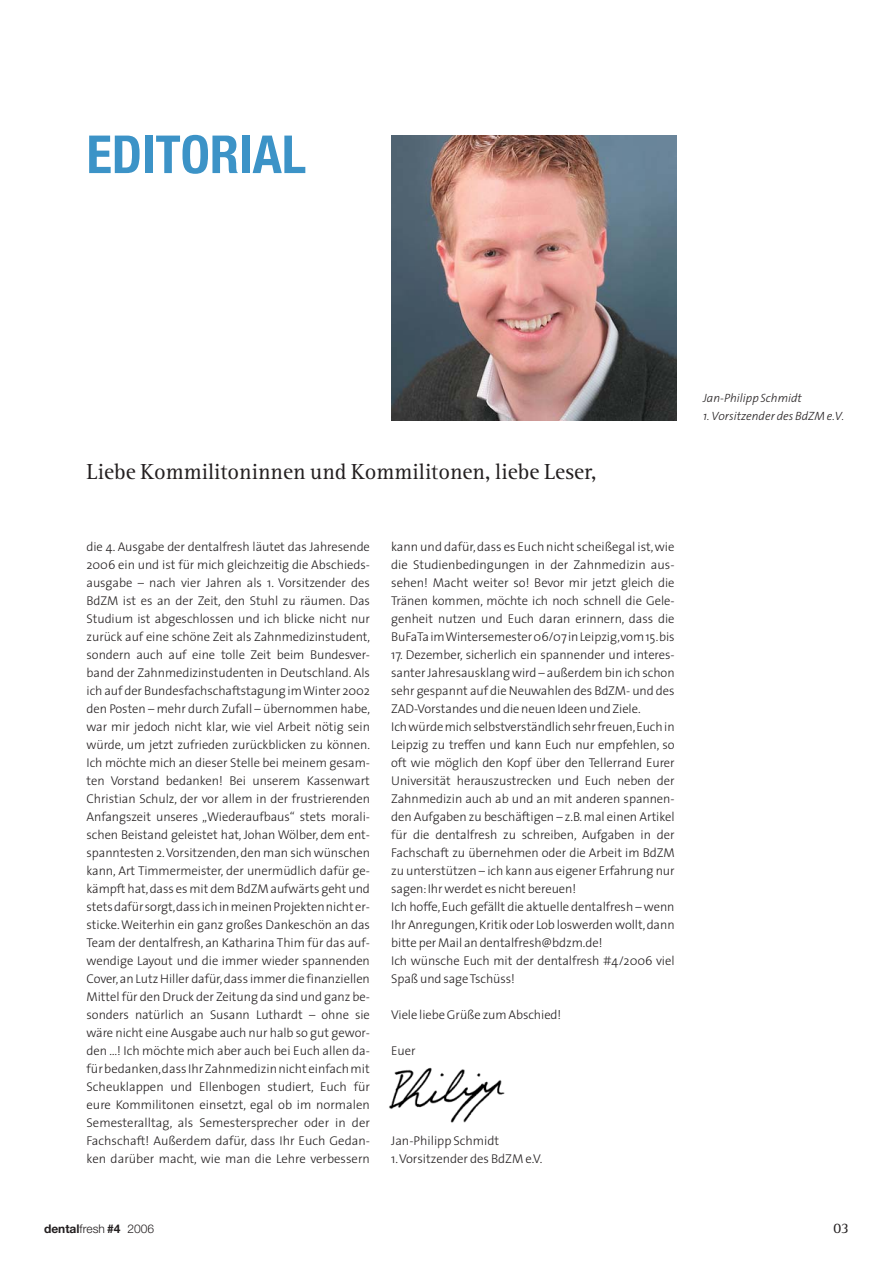
<style>
.page{position:relative;width:893px;height:1263px;background:#fff}
.page>*{position:absolute;margin:0;border:0;box-sizing:border-box;transform-origin:0 0}
.t1{font:700 condensed 52.5px "Helvetica Neue";color:#3c93c7}
.t2{font:22.5px "Rotis Serif";color:#231f20}
.t3{font:15px "Rotis Serif";color:#231f20}
.t4{font:300 12.75px/18px "The Sans";letter-spacing:-.005em;color:#231f20;text-align:justify}
.t5{font:italic 300 12px "The Sans";color:#231f20}
.t6{font:300 12px "Helvetica Neue";color:#231f20}
.s1{font-weight:700}
</style>
<div class="page">
<img style="left:392px;top:135px;width:284px;height:285px">
<img style="left:389px;top:1067px;width:115px;height:56px">
<h1 class="t1" style="left:87px;top:136px;width:221px">EDITORIAL</h1>
<h2 class="t2" style="left:87px;top:463px;width:512px">Liebe Kommilitoninnen und Kommilitonen, liebe Leser,</h2>
<p class="t4" style="left:87px;top:539px;width:285px">die 4. Ausgabe der dentalfresh läutet das Jahresende 2006 ein und ist für mich gleichzeitig die Abschieds&shy;ausgabe – nach vier Jahren als 1. Vorsitzender des BdZM ist es an der Zeit, den Stuhl zu räumen. Das Studium ist abgeschlossen und ich blicke nicht nur zurück auf eine schöne Zeit als Zahnmedizinstudent, sondern auch auf eine tolle Zeit beim Bundesver&shy;band der Zahnmedizinstudenten in Deutschland. Als ich auf der Bundesfachschaftstagung im Winter 2002 den Posten – mehr durch Zufall – übernommen habe, war mir jedoch nicht klar, wie viel Arbeit nötig sein würde, um jetzt zufrieden zurückblicken zu können.<br>Ich möchte mich an dieser Stelle bei meinem gesam&shy;ten Vorstand bedanken! Bei unserem Kassenwart Christian Schulz, der vor allem in der frustrierenden Anfangszeit unseres „Wiederaufbaus“ stets morali&shy;schen Beistand geleistet hat, Johan Wölber, dem ent&shy;spanntesten 2.Vorsitzenden, den man sich wünschen kann, Art Timmermeister, der unermüdlich dafür ge&shy;kämpft hat,dass es mit dem BdZM aufwärts geht und stets dafür sorgt,dass ich in meinen Projekten nicht er&shy;sticke. Weiterhin ein ganz großes Dankeschön an das Team der dentalfresh, an Katharina Thim für das auf&shy;wendige Layout und die immer wieder spannenden Cover,an Lutz Hiller dafür,dass immer die finanziellen Mittel für den Druck der Zeitung da sind und ganz be&shy;sonders natürlich an Susann Luthardt – ohne sie wäre nicht eine Ausgabe auch nur halb so gut gewor&shy;den …! Ich möchte mich aber auch bei Euch allen da&shy;für bedanken,dass Ihr Zahnmedizin nicht einfach mit Scheuklappen und Ellenbogen studiert, Euch für eure Kommilitonen einsetzt, egal ob im normalen Semesteralltag, als Semestersprecher oder in der Fachschaft! Außerdem dafür, dass Ihr Euch Gedan&shy;ken darüber macht, wie man die Lehre verbessern</p>
<p class="t4" style="left:391px;top:539px;width:285px">kann und dafür,dass es Euch nicht scheißegal ist,wie die Studienbedingungen in der Zahnmedizin aus&shy;sehen! Macht weiter so! Bevor mir jetzt gleich die Tränen kommen, möchte ich noch schnell die Gele&shy;genheit nutzen und Euch daran erinnern, dass die BuFaTa im Wintersemester 06/07 in Leipzig,vom 15.bis</p>
<p class="t4" style="left:391px;top:647px;width:285px;text-align:left">17. Dezember, sicherlich ein spannender und interes&shy;santer Jahresausklang wird – außerdem bin ich schon sehr gespannt auf die Neuwahlen des BdZM- und des ZAD-Vorstandes und die neuen Ideen und Ziele.<br>Ich würde mich selbstverständlich sehr freuen,Euch in Leipzig zu treffen und kann Euch nur empfehlen, so oft wie möglich den Kopf über den Tellerrand Eurer Universität herauszustrecken und Euch neben der Zahnmedizin auch ab und an mit anderen spannen&shy;den Aufgaben zu beschäftigen – z.B. mal einen Artikel für die dentalfresh zu schreiben, Aufgaben in der Fachschaft zu übernehmen oder die Arbeit im BdZM zu unterstützen – ich kann aus eigener Erfahrung nur sagen:Ihr werdet es nicht bereuen!<br>Ich hoffe, Euch gefällt die aktuelle dentalfresh – wenn Ihr Anregungen,Kritik oder Lob loswerden wollt,dann bitte per Mail an dentalfresh@bdzm.de!<br>Ich wünsche Euch mit der dentalfresh #4/2006 viel Spaß und sage Tschüss!</p>
<p class="t4" style="left:391px;top:1007px;width:172px">Viele liebe Grüße zum Abschied!</p>
<p class="t4" style="left:391px;top:1043px;width:26px">Euer</p>
<p class="t4" style="left:391px;top:1133px;width:153px">Jan-Philipp Schmidt<br>1.Vorsitzender des BdZM e.V.</p>
<p class="t5" style="left:703px;top:393px;width:100px">Jan-Philipp Schmidt</p>
<p class="t5" style="left:703px;top:411px;width:143px">1. Vorsitzender des BdZM e.V.</p>
<p class="t6" style="left:44px;top:1224px;width:112px"><span class="s1">dental</span>fresh <span class="s1">#4</span> 2006</p>
<p class="t3" style="left:833px;top:1222px;width:17px">03</p>
</div>
